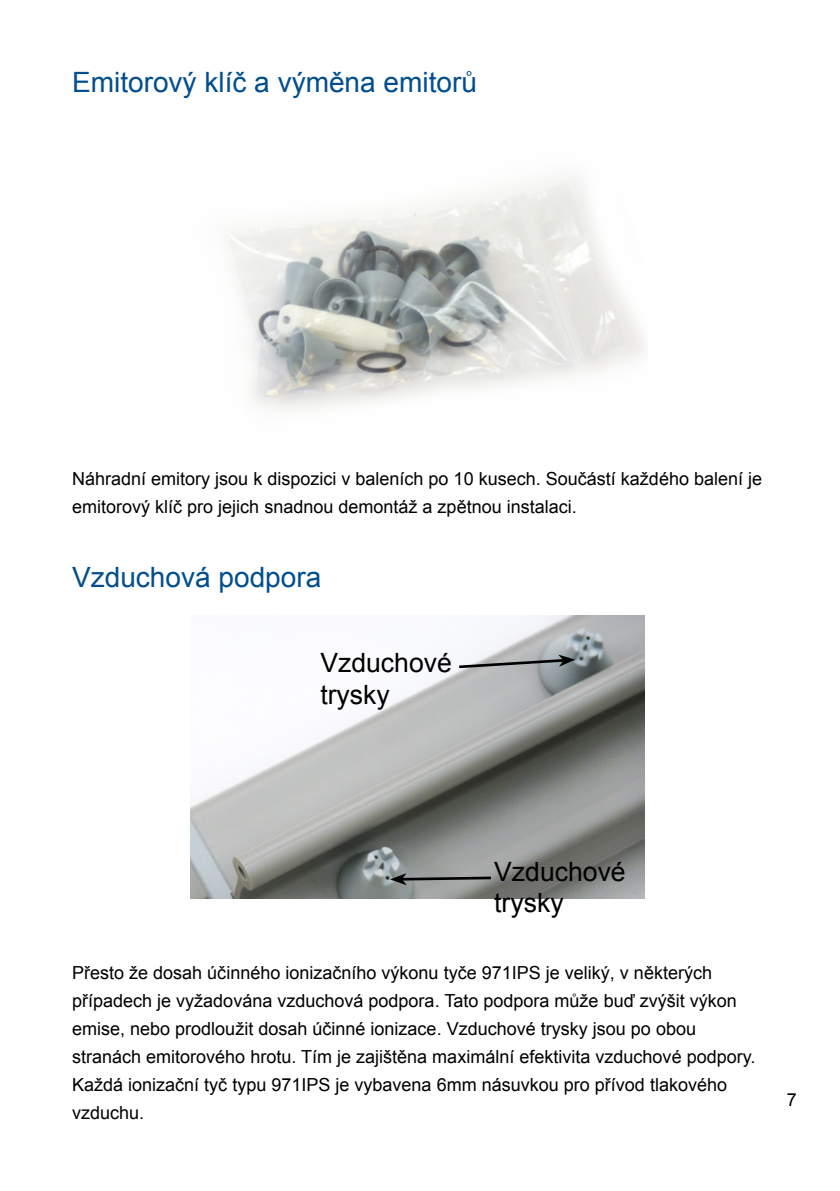
<style>
.page{position:relative;width:840px;height:1191px;background:#fff}
.page>*{position:absolute;margin:0;border:0;box-sizing:border-box;transform-origin:0 0}
.t1{font:28px "Arial";color:#004d8f}
.t2{font:26.6px/31.8px "Arial";color:#000}
.t3{font:18px/28px "Arial";color:#000}
</style>
<div class="page">
<img style="left:227px;top:177px;width:418px;height:233px">
<img style="left:190px;top:615px;width:454px;height:283px">
<svg style="left:390px;top:873px;width:103px;height:12px"></svg>
<svg style="left:456px;top:654px;width:119px;height:15px"></svg>
<h1 class="t1" style="left:72px;top:64px;width:406px">Emitorový klíč a výměna emitorů</h1>
<p class="t3" style="left:72px;top:464px;width:691px">Náhradní emitory jsou k dispozici v baleních po 10 kusech. Součástí každého balení je emitorový klíč pro jejich snadnou demontáž a zpětnou instalaci.</p>
<h1 class="t1" style="left:72px;top:558px;width:251px">Vzduchová podpora</h1>
<h2 class="t2" style="left:320px;top:647px;width:133px">Vzduchové trysky</h2>
<h2 class="t2" style="left:494px;top:855px;width:133px">Vzduchové trysky</h2>
<p class="t3" style="left:72px;top:958px;width:684px">Přesto že dosah účinného ionizačního výkonu tyče 971IPS je veliký, v některých případech je vyžadována vzduchová podpora. Tato podpora může buď zvýšit výkon emise, nebo prodloužit dosah účinné ionizace. Vzduchové trysky jsou po obou stranách emitorového hrotu. Tím je zajištěna maximální efektivita vzduchové podpory.<br>Každá ionizační tyč typu 971IPS je vybavena 6mm násuvkou pro přívod tlakového vzduchu.</p>
<p class="t3" style="left:786px;top:1086px;width:12px">7</p>
</div>
